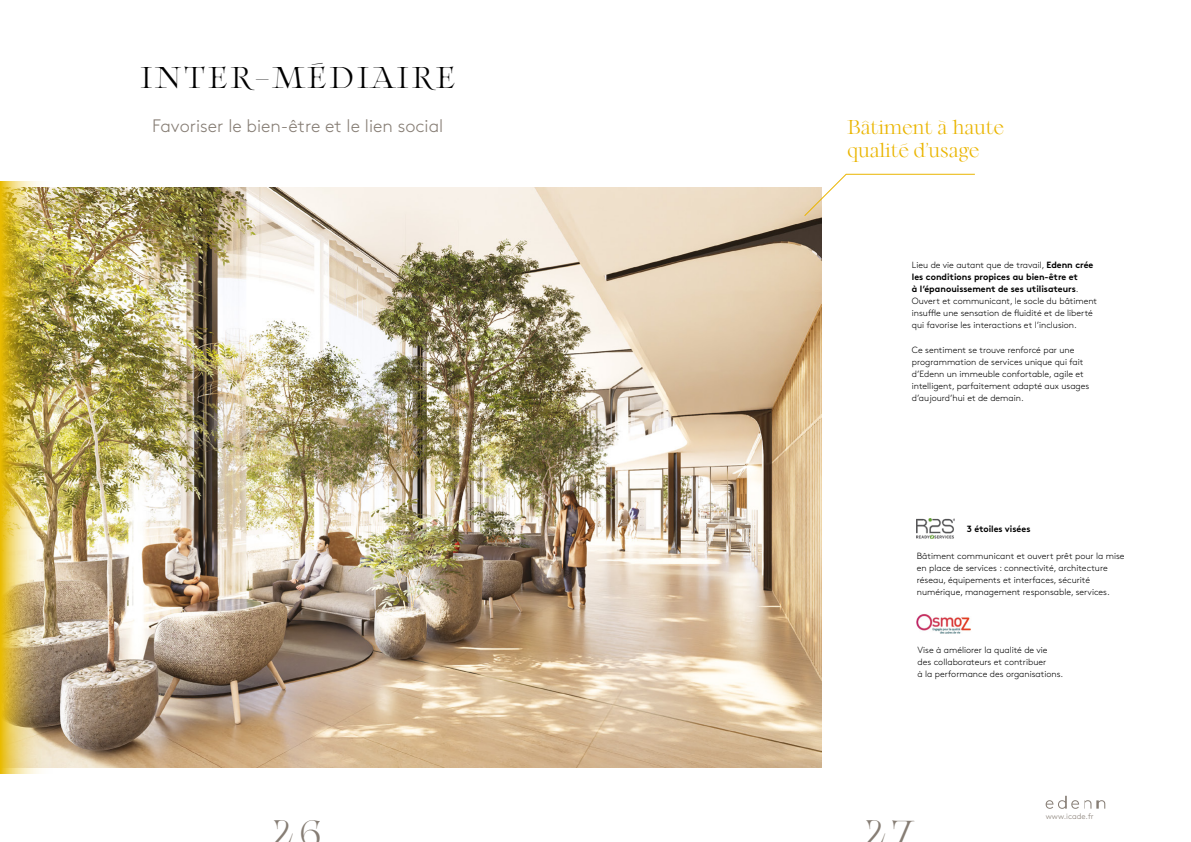
<style>
.page{position:relative;width:1191px;height:842px;background:#fff}
.page>*{position:absolute;margin:0;border:0;box-sizing:border-box;transform-origin:0 0}
.t1{font:300 36px "Arthemys Display";color:#867d74}
.t2{font:300 30px "Arthemys Display";letter-spacing:.15em;color:#000}
.t3{font:300 20px/23px "Arthemys Display";color:#eab500}
.t4{font:300 18px "Brown";color:#867d74}
.t5{font:300 9px/12px "Brown";color:#000}
.t6{font:700 9px "Brown";color:#000}
.t7{font:300 8px "Brown";color:#867d74}
.s1{font-weight:700}
</style>
<div class="page">
<img style="left:59px;top:188px;width:762px;height:580px">
<img style="left:0;top:181px;width:59px;height:593px">
<svg style="left:804px;top:174px;width:171px;height:42px"></svg>
<img style="left:917px;top:614px;width:54px;height:19px">
<img style="left:917px;top:519px;width:37px;height:20px">
<svg style="left:1045px;top:796px;width:60px;height:13px"></svg>
<h2 class="t2" style="left:141px;top:58px;width:315px">INTER-MÉDIAIRE</h2>
<h3 class="t4" style="left:152px;top:113px;width:293px">Favoriser le bien-être et le lien social</h3>
<h3 class="t3" style="left:847px;top:115px;width:158px">Bâtiment à haute qualité d’usage</h3>
<p class="t5" style="left:912px;top:258px;width:187px">Lieu de vie autant que de travail, <span class="s1">Edenn crée les conditions propices au bien-être et<br>à l’épanouissement de ses utilisateurs</span>.<br>Ouvert et communicant, le socle du bâtiment insuffle une sensation de fluidité et de liberté qui favorise les interactions et l’inclusion.</p>
<p class="t5" style="left:912px;top:343px;width:179px">Ce sentiment se trouve renforcé par une programmation de services unique qui fait d’Edenn un immeuble confortable, agile et intelligent, parfaitement adapté aux usages d’aujourd’hui et de demain.</p>
<p class="t6" style="left:966px;top:521px;width:65px">3 étoiles visées</p>
<p class="t5" style="left:917px;top:549px;width:209px">Bâtiment communicant et ouvert prêt pour la mise en place de services : connectivité, architecture réseau, équipements et interfaces, sécurité numérique, management responsable, services.</p>
<p class="t5" style="left:917px;top:643px;width:147px">Vise à améliorer la qualité de vie des collaborateurs et contribuer<br>à la performance des organisations.</p>
<h1 class="t1" style="left:272px;top:809px;width:51px">26</h1>
<h1 class="t1" style="left:864px;top:809px;width:50px">27</h1>
<p class="t7" style="left:1045px;top:810px;width:50px">www.icade.fr</p>
</div>
